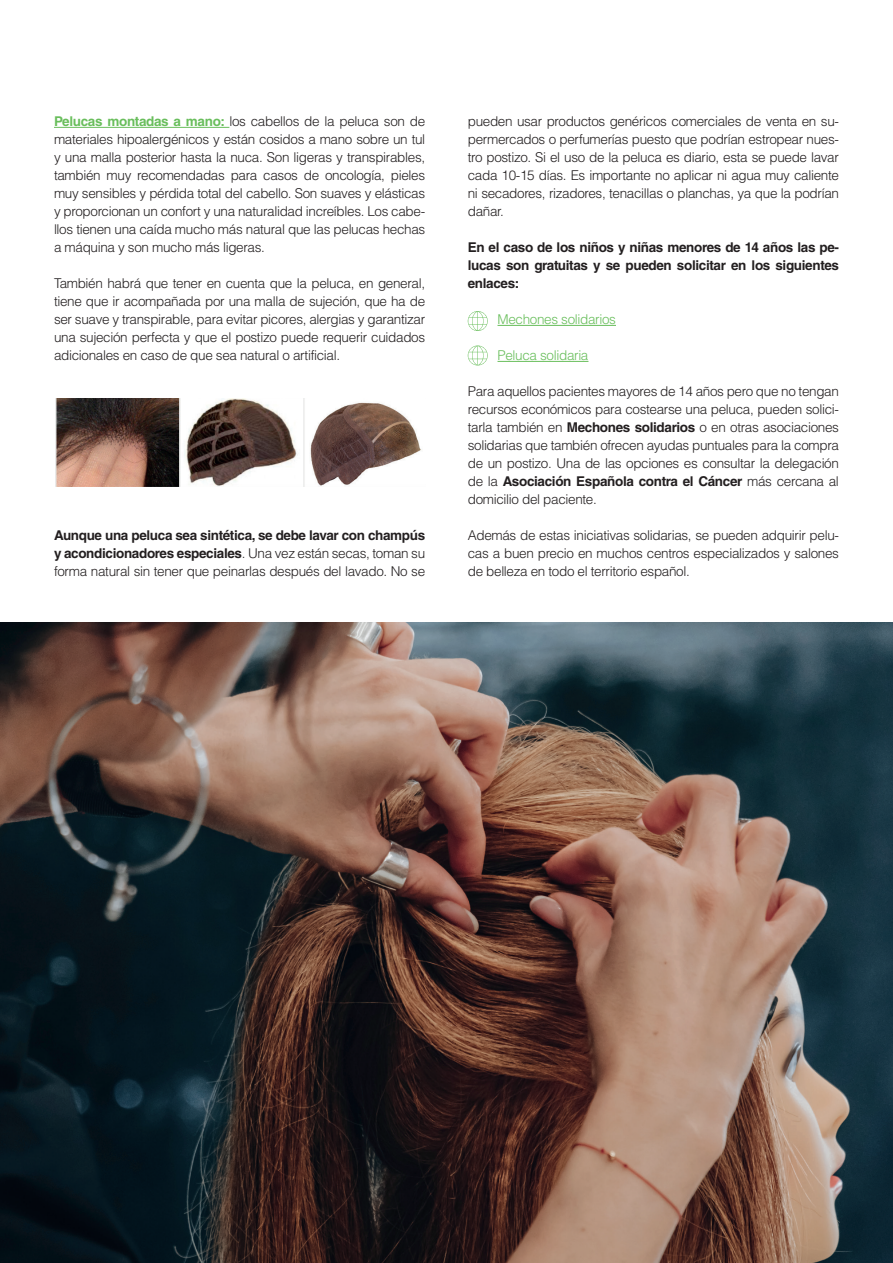
<style>
.page{position:relative;width:893px;height:1263px;background:#fff}
.page>*{position:absolute;margin:0;border:0;box-sizing:border-box;transform-origin:0 0}
.t1{font:300 13.5px/18px "Helvetica LT Std";letter-spacing:-.025em;color:#231f20;text-align:justify}
.t2{font:700 13.5px/18px "Helvetica LT Std";letter-spacing:-.025em;color:#231f20;text-align:justify}
.t3{font:300 13.5px "Helvetica LT Std";letter-spacing:-.025em;color:#68be5b}
.s1{font-weight:700;color:#69be5c}
.s2{font-weight:700}
</style>
<div class="page">
<hr style="left:54px;top:127px;width:175px;height:1px;background:#69be5c">
<img style="left:56px;top:398px;width:366px;height:88px">
<hr style="left:497px;top:325px;width:119px;height:1px;background:#68be5b">
<hr style="left:497px;top:361px;width:91px;height:1px;background:#68be5b">
<img style="left:0;top:623px;width:893px;height:640px">
<svg style="left:468px;top:311px;width:20px;height:20px"></svg>
<svg style="left:468px;top:345px;width:20px;height:20px"></svg>
<p class="t1" style="left:54px;top:112px;width:373px"><span class="s1">Pelucas montadas a mano:</span> los cabellos de la peluca son de materiales hipoalergénicos y están cosidos a mano sobre un tul y una malla posterior hasta la nuca. Son ligeras y transpirables, también muy recomendadas para casos de oncología, pieles muy sensibles y pérdida total del cabello. Son suaves y elásticas y proporcionan un confort y una naturalidad increíbles. Los cabe&shy;llos tienen una caída mucho más natural que las pelucas hechas a máquina y son mucho más ligeras.</p>
<p class="t1" style="left:54px;top:274px;width:373px">También habrá que tener en cuenta que la peluca, en general, tiene que ir acompañada por una malla de sujeción, que ha de ser suave y transpirable, para evitar picores, alergias y garantizar una sujeción perfecta y que el postizo puede requerir cuidados adicionales en caso de que sea natural o artificial.</p>
<p class="t1" style="left:54px;top:526px;width:373px"><span class="s2">Aunque una peluca sea sintética, se debe lavar con champús y acondicionadores especiales</span>. Una vez están secas, toman su forma natural sin tener que peinarlas después del lavado. No se</p>
<p class="t1" style="left:468px;top:112px;width:373px">pueden usar productos genéricos comerciales de venta en su&shy;permercados o perfumerías puesto que podrían estropear nues&shy;tro postizo. Si el uso de la peluca es diario, esta se puede lavar cada 10-15 días. Es importante no aplicar ni agua muy caliente ni secadores, rizadores, tenacillas o planchas, ya que la podrían dañar.</p>
<p class="t2" style="left:468px;top:238px;width:373px">En el caso de los niños y niñas menores de 14 años las pe&shy;lucas son gratuitas y se pueden solicitar en los siguientes enlaces:</p>
<p class="t3" style="left:497px;top:311px;width:120px">Mechones solidarios</p>
<p class="t3" style="left:497px;top:347px;width:92px">Peluca solidaria</p>
<p class="t1" style="left:468px;top:382px;width:373px">Para aquellos pacientes mayores de 14 años pero que no tengan recursos económicos para costearse una peluca, pueden solici&shy;tarla también en <span class="s2">Mechones solidarios</span> o en otras asociaciones solidarias que también ofrecen ayudas puntuales para la compra de un postizo. Una de las opciones es consultar la delegación de la <span class="s2">Asociación Española contra el Cáncer</span> más cercana al domicilio del paciente.</p>
<p class="t1" style="left:468px;top:526px;width:373px">Además de estas iniciativas solidarias, se pueden adquirir pelu&shy;cas a buen precio en muchos centros especializados y salones de belleza en todo el territorio español.</p>
</div>
